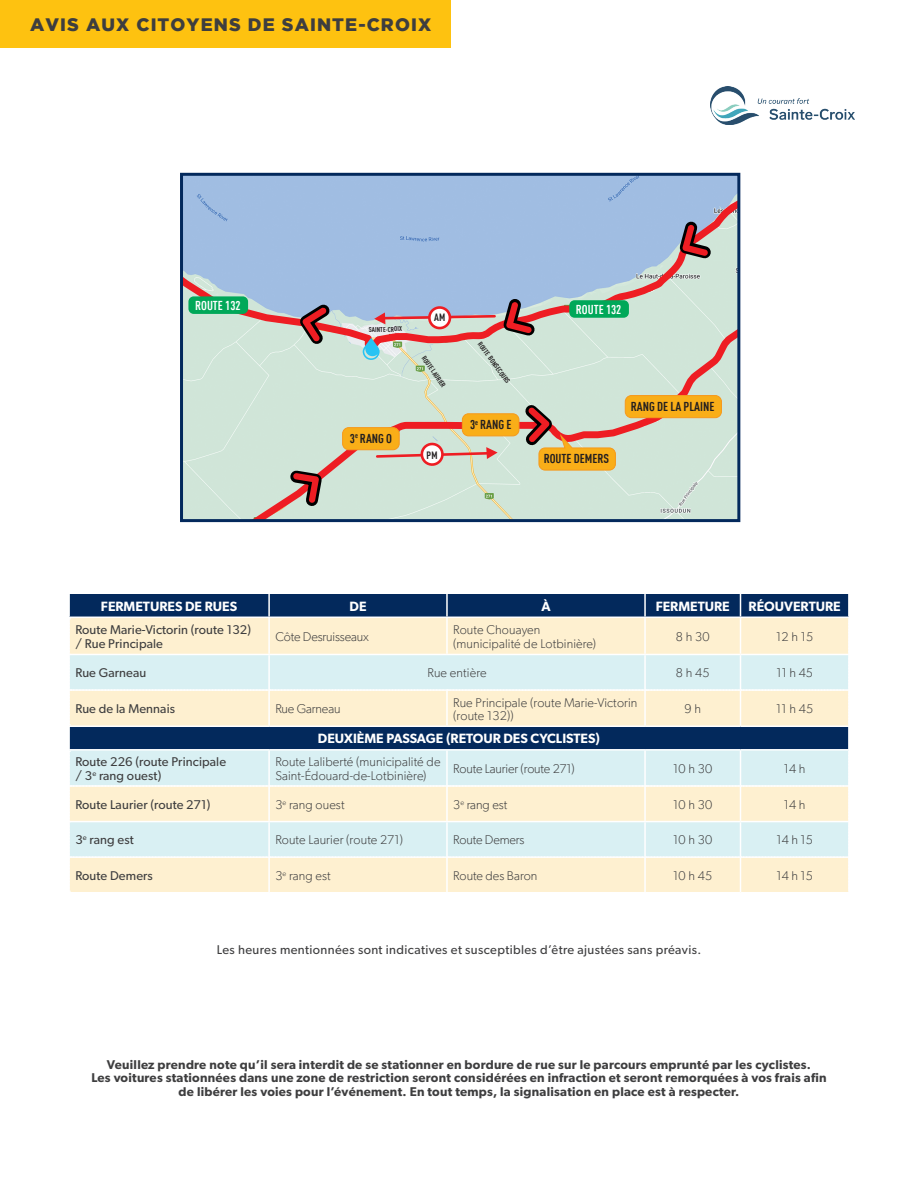
<style>
.page{position:relative;width:918px;height:1188px;background:#fff}
.page>*{position:absolute;margin:0;border:0;box-sizing:border-box;transform-origin:0 0}
.t1{font:900 18px "Gotham";letter-spacing:.06em;color:#3e3e3f}
.t2{font:600 13.5px "Gibson";color:#fff}
.t3{font:600 12.75px/13.5px "Gibson";letter-spacing:.02em;color:#3e3e3f;text-align:center}
.t4{font:300 12.75px/13.5px "Gibson";letter-spacing:.01em;color:#3e3e3f}
.t5{font:12.75px/13.5px "Gibson";letter-spacing:.01em;color:#3e3e3f}
.t6{font:12.75px "Gibson";letter-spacing:.03em;color:#3e3e3f}
.t7{font:300 12.75px "Gibson";letter-spacing:-.01em;color:#3e3e3f}
.t8{font:700 12.6px "DIN Cond";color:#231f20}
.t9{font:700 12.6px "DIN Cond";color:#fff}
.t10{font:700 10.35px "DIN Cond";color:#231f20}
.t11{font:700 6.9px "DIN Cond";color:#231f20}
</style>
<div class="page">
<div style="left:184px;top:352px;width:55px;height:166px;background:#d0e5d8"></div>
<svg style="left:184px;top:177px;width:552px;height:175px;background:#a7bfdd"></svg>
<div style="left:569px;top:300px;width:60px;height:18px;background:#00a859;border-radius:5px"></div>
<div style="left:188px;top:296px;width:60px;height:18px;background:#00a859;border-radius:5px"></div>
<svg style="left:671px;top:213px;width:48px;height:54px;background:#af8e97"></svg>
<svg style="left:289px;top:294px;width:51px;height:19px"></svg>
<svg style="left:363px;top:290px;width:180px;height:23px;background:#a2b5d6"></svg>
<svg style="left:239px;top:313px;width:497px;height:205px;background:#cfd8cd"></svg>
<svg style="left:283px;top:463px;width:47px;height:51px;background:#bc9790"></svg>
<div style="left:462px;top:414px;width:57px;height:22px;background:#f9ae18;border-radius:6px"></div>
<div style="left:462px;top:413px;width:57px;height:23px;border:1px solid #f6991c;border-radius:6px"></div>
<div style="left:343px;top:428px;width:56px;height:22px;background:#f9ae18;border-radius:6px"></div>
<div style="left:342px;top:427px;width:58px;height:23px;border:1px solid #f6991c;border-radius:6px"></div>
<div style="left:625px;top:396px;width:96px;height:22px;background:#f9ae18;border-radius:6px"></div>
<div style="left:625px;top:395px;width:97px;height:23px;border:1px solid #f6991c;border-radius:6px"></div>
<svg style="left:514px;top:394px;width:102px;height:77px;background:#d5b88d"></svg>
<div style="left:180px;top:173px;width:560px;height:349px;border:3px solid #03295c"></div>
<div style="left:0;top:0;width:450px;height:47px;background:#fec210"></div>
<div style="left:70px;top:727px;width:778px;height:22px;background:#03295c"></div>
<svg style="left:69px;top:594px;width:780px;height:131px;background:#c9cec7"></svg>
<svg style="left:70px;top:751px;width:779px;height:141px;background:#ecf0e2"></svg>
<hr style="left:644px;top:594px;width:2px;height:23px;background:#fff">
<hr style="left:848px;top:594px;width:2px;height:23px;background:#fff">
<hr style="left:645px;top:617px;width:96px;height:1px;background:#fff">
<hr style="left:741px;top:617px;width:109px;height:1px;background:#fff">
<img style="left:711px;top:86px;width:144px;height:39px">
<svg style="left:375px;top:443px;width:123px;height:26px;background:#dac6b5"></svg>
<p class="t1" style="left:30px;top:14px;width:403px">AVIS AUX CITOYENS DE SAINTE-CROIX</p>
<p class="t9" style="left:195px;top:298px;width:47px">ROUTE 132</p>
<p class="t11" style="left:369px;top:325px;width:35px;rotate:-1deg">SAINTE-CROIX</p>
<p class="t8" style="left:350px;top:430px;width:44px">3<sup>e</sup> RANG O</p>
<p class="t10" style="left:434px;top:311px;width:13px">AM</p>
<p class="t11" style="left:427px;top:354px;width:38px;rotate:55deg">ROUTE LAURIER</p>
<p class="t11" style="left:483px;top:340px;width:51px;rotate:54deg">ROUTE BONSECOURS</p>
<p class="t8" style="left:470px;top:417px;width:43px">3<sup>e</sup> RANG E</p>
<p class="t9" style="left:576px;top:302px;width:47px">ROUTE 132</p>
<p class="t8" style="left:544px;top:451px;width:67px">ROUTE DEMERS</p>
<p class="t8" style="left:631px;top:398px;width:85px">RANG DE LA PLAINE</p>
<p class="t2" style="left:101px;top:598px;width:138px">FERMETURES DE RUES</p>
<p class="t2" style="left:350px;top:598px;width:18px">DE</p>
<p class="t2" style="left:541px;top:598px;width:11px">À</p>
<p class="t2" style="left:656px;top:598px;width:76px">FERMETURE</p>
<p class="t2" style="left:749px;top:598px;width:94px">RÉOUVERTURE</p>
<p class="t5" style="left:75px;top:623px;width:177px">Route Marie-Victorin (route 132) / Rue Principale</p>
<p class="t7" style="left:275px;top:629px;width:95px">Côte Desruisseaux</p>
<p class="t4" style="left:453px;top:623px;width:144px">Route Chouayen (municipalité de Lotbinière)</p>
<p class="t4" style="left:676px;top:630px;width:35px">8 h 30</p>
<p class="t4" style="left:776px;top:630px;width:39px">12 h 15</p>
<p class="t5" style="left:75px;top:666px;width:73px">Rue Garneau</p>
<p class="t4" style="left:428px;top:666px;width:61px">Rue entière</p>
<p class="t4" style="left:676px;top:666px;width:35px">8 h 45</p>
<p class="t4" style="left:776px;top:666px;width:38px">11 h 45</p>
<p class="t5" style="left:75px;top:702px;width:101px">Rue de la Mennais</p>
<p class="t7" style="left:275px;top:701px;width:67px">Rue Garneau</p>
<p class="t4" style="left:453px;top:695px;width:186px">Rue Principale (route Marie-Victorin (route 132))</p>
<p class="t4" style="left:684px;top:702px;width:18px">9 h</p>
<p class="t4" style="left:776px;top:702px;width:39px">11 h 45</p>
<p class="t2" style="left:318px;top:731px;width:284px">DEUXIÈME PASSAGE (RETOUR DES CYCLISTES)</p>
<p class="t5" style="left:75px;top:755px;width:152px">Route 226 (route Principale</p>
<p class="t5" style="left:75px;top:768px;width:87px">/ 3<sup>e</sup> rang ouest)</p>
<p class="t4" style="left:275px;top:755px;width:167px">Route Laliberté (municipalité de<br>Saint-Édouard-de-Lotbinière)</p>
<p class="t7" style="left:453px;top:761px;width:123px">Route Laurier (route 271)</p>
<p class="t4" style="left:673px;top:762px;width:41px">10 h 30</p>
<p class="t4" style="left:784px;top:762px;width:23px">14 h</p>
<p class="t5" style="left:75px;top:798px;width:137px">Route Laurier (route 271)</p>
<p class="t4" style="left:275px;top:798px;width:71px">3<sup>e</sup> rang ouest</p>
<p class="t4" style="left:453px;top:798px;width:56px">3<sup>e</sup> rang est</p>
<p class="t4" style="left:673px;top:798px;width:41px">10 h 30</p>
<p class="t4" style="left:784px;top:798px;width:23px">14 h</p>
<p class="t5" style="left:75px;top:833px;width:60px">3<sup>e</sup> rang est</p>
<p class="t4" style="left:275px;top:833px;width:129px">Route Laurier (route 271)</p>
<p class="t7" style="left:453px;top:832px;width:73px">Route Demers</p>
<p class="t4" style="left:673px;top:833px;width:41px">10 h 30</p>
<p class="t4" style="left:776px;top:833px;width:38px">14 h 15</p>
<p class="t5" style="left:75px;top:869px;width:79px">Route Demers</p>
<p class="t4" style="left:275px;top:869px;width:57px">3<sup>e</sup> rang est</p>
<p class="t4" style="left:453px;top:869px;width:86px">Route des Baron</p>
<p class="t4" style="left:673px;top:869px;width:41px">10 h 45</p>
<p class="t4" style="left:776px;top:869px;width:38px">14 h 15</p>
<p class="t6" style="left:217px;top:942px;width:486px">Les heures mentionnées sont indicatives et susceptibles d’être ajustées sans préavis.</p>
<p class="t3" style="left:91px;top:1057px;width:737px">Veuillez prendre note qu’il sera interdit de se stationner en bordure de rue sur le parcours emprunté par les cyclistes.<br>Les voitures stationnées dans une zone de restriction seront considérées en infraction et seront remorquées à vos frais afin de libérer les voies pour l’événement. En tout temps, la signalisation en place est à respecter.</p>
</div>
